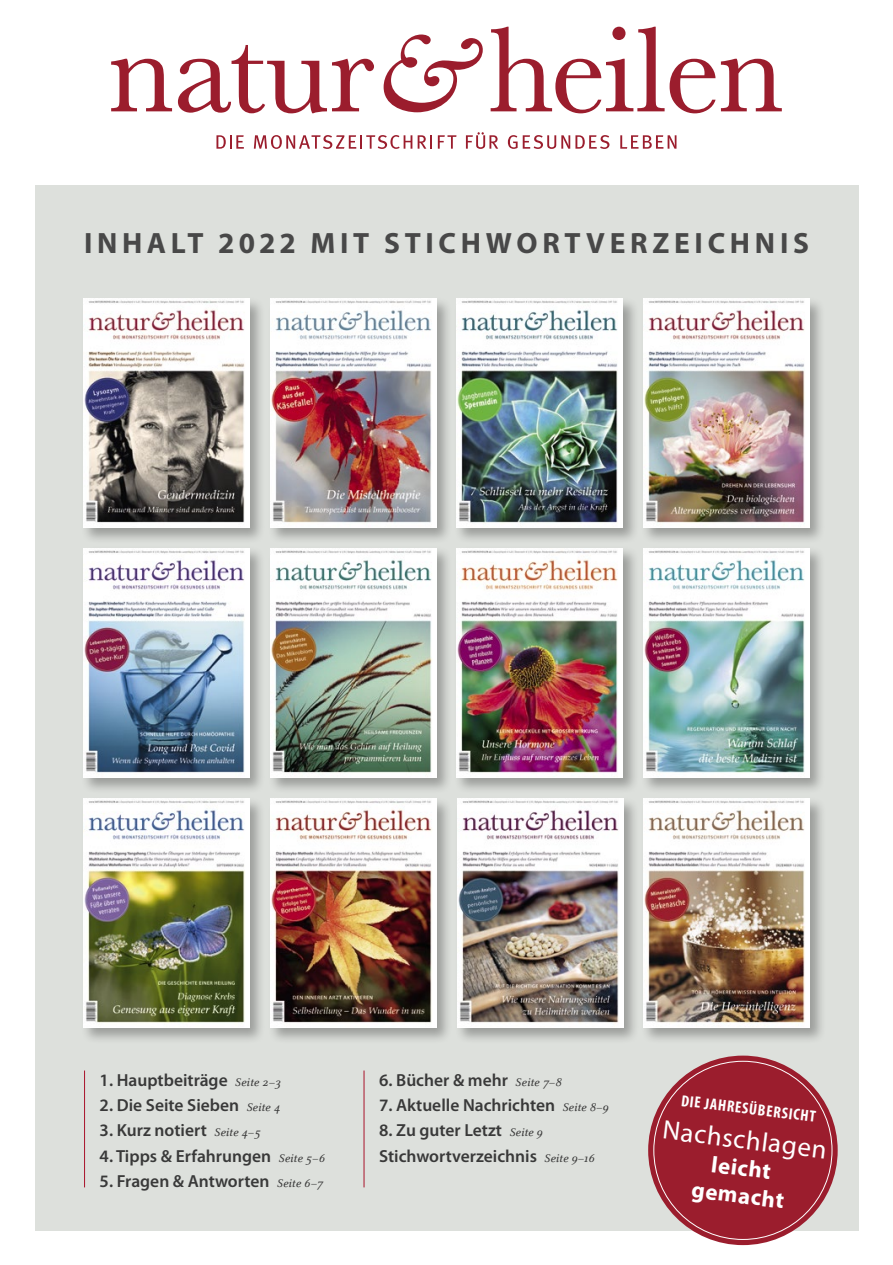
<style>
.page{position:relative;width:893px;height:1265px;background:#fff}
.page>*{position:absolute;margin:0;border:0;box-sizing:border-box;transform-origin:0 0}
.t1{font:700 29.4px "Myriad Pro";letter-spacing:.16em;color:#484848}
.t2{font:26.78px "Myriad Pro";color:#fff}
.t3{font:700 22.93px/27.3px "Myriad Pro";color:#fff;text-align:center}
.t4{font:600 17.5px/25.2px "Myriad Pro";color:#393939}
.t5{font:700 condensed 16.1px "Myriad Pro";color:#fff}
.s1{font-family:"Celeste Italic N&H";font-weight:400;font-size:12.25px}
</style>
<div class="page">
<div style="left:35px;top:185px;width:823px;height:1045px;background:#dde0dc"></div>
<div style="left:81px;top:296px;width:185px;height:249px;background:#000;opacity:.3"></div>
<img style="left:83px;top:299px;width:166px;height:229px">
<div style="left:267px;top:296px;width:185px;height:249px;background:#000;opacity:.3"></div>
<img style="left:270px;top:299px;width:166px;height:229px">
<div style="left:454px;top:296px;width:185px;height:249px;background:#000;opacity:.3"></div>
<img style="left:457px;top:299px;width:166px;height:229px">
<div style="left:641px;top:296px;width:185px;height:249px;background:#000;opacity:.3"></div>
<img style="left:644px;top:299px;width:166px;height:229px">
<div style="left:454px;top:546px;width:185px;height:248px;background:#000;opacity:.3"></div>
<img style="left:457px;top:548px;width:166px;height:229px">
<div style="left:641px;top:546px;width:185px;height:248px;background:#000;opacity:.3"></div>
<img style="left:644px;top:548px;width:166px;height:229px">
<div style="left:81px;top:546px;width:185px;height:248px;background:#000;opacity:.3"></div>
<img style="left:83px;top:548px;width:166px;height:229px">
<div style="left:267px;top:546px;width:185px;height:248px;background:#000;opacity:.3"></div>
<img style="left:270px;top:548px;width:166px;height:229px">
<div style="left:81px;top:796px;width:185px;height:249px;background:#000;opacity:.3"></div>
<img style="left:83px;top:799px;width:166px;height:228px">
<div style="left:267px;top:796px;width:185px;height:249px;background:#000;opacity:.3"></div>
<img style="left:270px;top:799px;width:166px;height:228px">
<div style="left:454px;top:796px;width:185px;height:249px;background:#000;opacity:.3"></div>
<img style="left:457px;top:799px;width:166px;height:228px">
<div style="left:641px;top:796px;width:185px;height:249px;background:#000;opacity:.3"></div>
<img style="left:644px;top:799px;width:166px;height:228px">
<svg style="left:384px;top:35px;width:99px;height:77px"></svg>
<svg style="left:111px;top:45px;width:263px;height:68px"></svg>
<svg style="left:491px;top:27px;width:291px;height:86px"></svg>
<svg style="left:216px;top:135px;width:28px;height:14px"></svg>
<svg style="left:254px;top:135px;width:158px;height:14px"></svg>
<svg style="left:418px;top:135px;width:14px;height:14px"></svg>
<svg style="left:438px;top:135px;width:18px;height:14px"></svg>
<svg style="left:466px;top:132px;width:32px;height:17px"></svg>
<svg style="left:508px;top:135px;width:101px;height:14px"></svg>
<svg style="left:620px;top:135px;width:56px;height:14px"></svg>
<div style="left:648px;top:1056px;width:190px;height:189px;background:#9b1d2d;border-radius:50%"></div>
<hr style="left:84px;top:1071px;width:1px;height:116px;background:#a9132a">
<hr style="left:364px;top:1071px;width:1px;height:116px;background:#a9132a">
<h1 class="t1" style="left:84px;top:227px;width:726px">INHALT 2022 MIT STICHWORTVERZEICHNIS</h1>
<p class="t4" style="left:100px;top:1068px;width:183px">1. Hauptbeiträge <span class="s1">Seite 2–3</span></p>
<p class="t4" style="left:100px;top:1093px;width:182px">2. Die Seite Sieben <span class="s1">Seite 4</span></p>
<p class="t4" style="left:100px;top:1118px;width:162px">3. Kurz notiert <span class="s1">Seite 4–5</span></p>
<p class="t4" style="left:100px;top:1143px;width:227px">4. Tipps &amp; Erfahrungen <span class="s1">Seite 5–6</span></p>
<p class="t4" style="left:100px;top:1169px;width:225px">5. Fragen &amp; Antworten <span class="s1">Seite 6–7</span></p>
<p class="t4" style="left:379px;top:1068px;width:184px">6. Bücher &amp; mehr <span class="s1">Seite 7–8</span></p>
<p class="t4" style="left:379px;top:1093px;width:231px">7. Aktuelle Nachrichten <span class="s1">Seite 8–9</span></p>
<p class="t4" style="left:379px;top:1118px;width:217px">8. Zu guter Letzt <span class="s1">Seite 9<br></span>Stichwortverzeichnis <span class="s1">Seite 9–16</span></p>
<p class="t5" style="left:682px;top:1092px;width:137px;rotate:7deg">DIE JAHRESÜBERSICHT</p>
<h2 class="t2" style="left:665px;top:1115px;width:166px;rotate:7deg">Nachschlagen</h2>
<h3 class="t3" style="left:697px;top:1149px;width:95px;rotate:7deg">leicht gemacht</h3>
</div>
